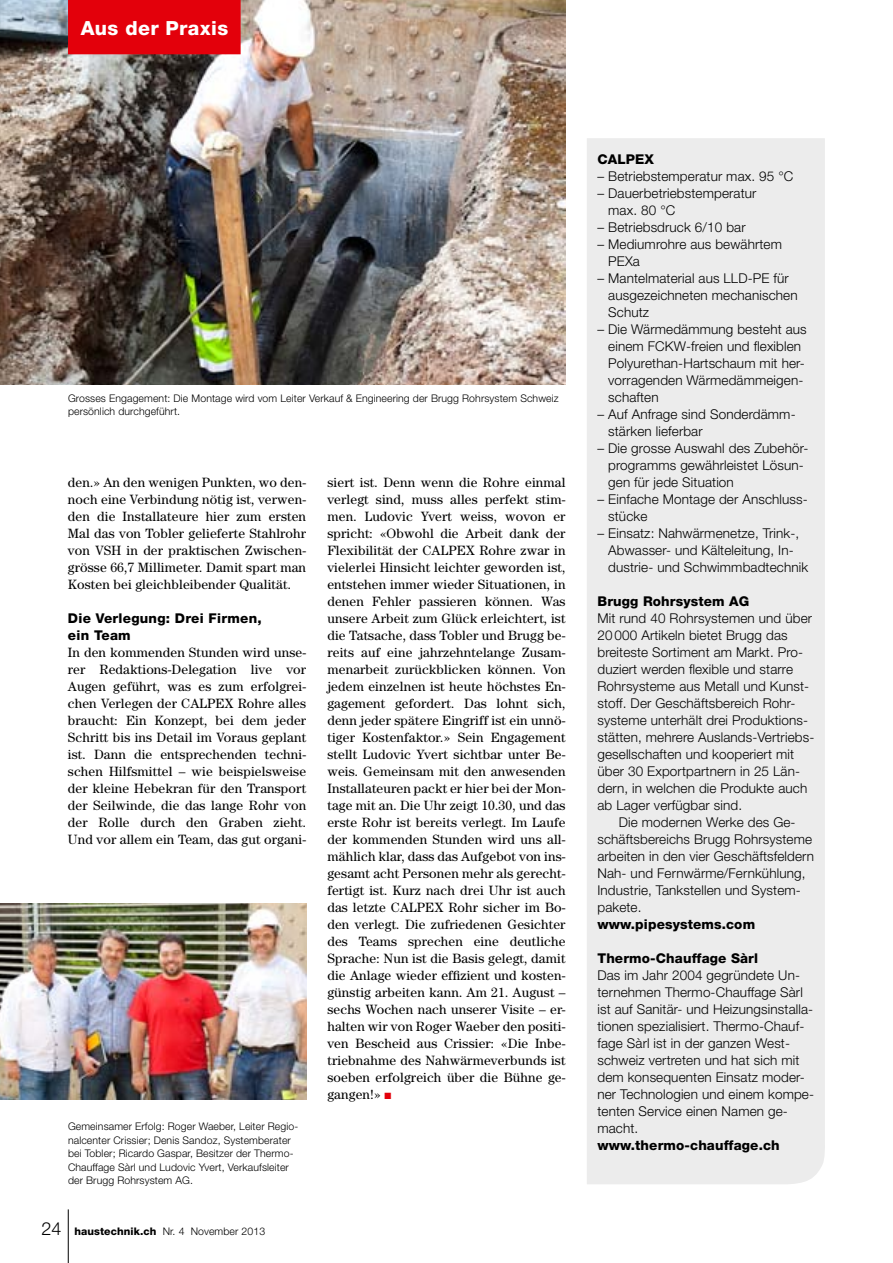
<style>
.page{position:relative;width:893px;height:1263px;background:#fff}
.page>*{position:absolute;margin:0;border:0;box-sizing:border-box;transform-origin:0 0}
._102_Rubrik{font:800 19.5px "Helvetica Neue LT Std";letter-spacing:.02em;color:#fff}
._406_Magazin_Text_bo{font:13.5px/17px "Century LT";letter-spacing:.01em;color:#000;text-align:justify}
._503_Box_Text{font:300 13.5px/17px "Helvetica Neue LT Std";letter-spacing:.01em;color:#000}
._504_Box_Text_Einzug{font:300 13.5px/17px "Helvetica Neue LT Std";letter-spacing:.01em;color:#000}
._503_Box_Text-2{font:800 13.5px "Helvetica Neue LT Std";letter-spacing:.01em;color:#000}
._503_Box_Text-3{font:800 13.5px "Helvetica Neue LT";letter-spacing:.01em;color:#000}
._405_Magazin_Unterti{font:800 13.5px/17px "Helvetica Neue LT Std";letter-spacing:.02em;color:#000}
._409_Magazin_Legende{font:300 10.5px/13.5px "Helvetica Neue LT Std";letter-spacing:.01em;color:#000}
.s1{font-size:18px}
.s2{font-weight:800}
.s3{color:#e3000b}
</style>
<div class="page">
<hr style="left:68px;top:1209px;width:1px;height:54px;background:#000">
<div style="left:587px;top:138px;width:238px;height:1046px;background:#ececec"></div>
<img style="left:0;top:0;width:566px;height:385px">
<div style="left:68px;top:0;width:173px;height:54px;background:#e3000b"></div>
<img style="left:0;top:904px;width:306px;height:195px">
<p class="_102_Rubrik" style="left:81px;top:17px;width:149px">Aus der Praxis</p>
<p class="_409_Magazin_Legende" style="left:68px;top:391px;width:492px">Grosses Engagement: Die Montage wird vom Leiter Verkauf &amp; Engineering der Brugg Rohrsystem Schweiz persönlich durchgeführt.</p>
<p class="_406_Magazin_Text_bo" style="left:68px;top:474px;width:240px">den.» An den wenigen Punkten, wo den&shy;noch eine Verbindung nötig ist, verwen&shy;den die Installateure hier zum ersten Mal das von Tobler gelieferte Stahlrohr von VSH in der praktischen Zwischen&shy;grösse 66,7 Millimeter. Damit spart man Kosten bei gleichbleibender Qualität.</p>
<p class="_405_Magazin_Unterti" style="left:68px;top:610px;width:195px">Die Verlegung: Drei Firmen, ein Team</p>
<p class="_406_Magazin_Text_bo" style="left:68px;top:644px;width:240px">In den kommenden Stunden wird unse&shy;rer Redaktions-Delegation live vor Augen geführt, was es zum erfolgrei&shy;chen Verlegen der CALPEX Rohre alles braucht: Ein Konzept, bei dem jeder Schritt bis ins Detail im Voraus geplant ist. Dann die entsprechenden techni&shy;schen Hilfsmittel – wie beispielsweise der kleine Hebekran für den Transport der Seilwinde, die das lange Rohr von der Rolle durch den Graben zieht.<br>Und vor allem ein Team, das gut organi-</p>
<p class="_409_Magazin_Legende" style="left:68px;top:1119px;width:232px">Gemeinsamer Erfolg: Roger Waeber, Leiter Regio&shy;nalcenter Crissier; Denis Sandoz, Systemberater bei Tobler; Ricardo Gaspar, Besitzer der Thermo-Chauffage Sàrl und Ludovic Yvert, Verkaufsleiter der Brugg Rohrsystem AG.</p>
<p class="_409_Magazin_Legende" style="left:42px;top:1224px;width:225px"><span class="s1">24</span> <span class="s2">haustechnik.ch</span> Nr. 4 November 2013</p>
<p class="_406_Magazin_Text_bo" style="left:327px;top:474px;width:240px">siert ist. Denn wenn die Rohre einmal verlegt sind, muss alles perfekt stim&shy;men. Ludovic Yvert weiss, wovon er spricht: «Obwohl die Arbeit dank der Flexibilität der CALPEX Rohre zwar in vielerlei Hinsicht leichter geworden ist, entstehen immer wieder Situationen, in denen Fehler passieren können. Was unsere Arbeit zum Glück erleichtert, ist die Tatsache, dass Tobler und Brugg be&shy;reits auf eine jahrzehntelange Zusam&shy;menarbeit zurückblicken können. Von jedem einzelnen ist heute höchstes En&shy;gagement gefordert. Das lohnt sich, denn jeder spätere Eingriff ist ein unnö&shy;tiger Kostenfaktor.» Sein Engagement stellt Ludovic Yvert sichtbar unter Be&shy;weis. Gemeinsam mit den anwesenden Installateuren packt er hier bei der Mon&shy;tage mit an. Die Uhr zeigt 10.30, und das erste Rohr ist bereits verlegt. Im Laufe der kommenden Stunden wird uns all&shy;mählich klar, dass das Aufgebot von ins&shy;gesamt acht Personen mehr als gerecht&shy;fertigt ist. Kurz nach drei Uhr ist auch das letzte CALPEX Rohr sicher im Bo&shy;den verlegt. Die zufriedenen Gesichter des Teams sprechen eine deutliche Sprache: Nun ist die Basis gelegt, damit die Anlage wieder effizient und kosten&shy;günstig arbeiten kann. Am 21. August – sechs Wochen nach unserer Visite – er&shy;halten wir von Roger Waeber den positi&shy;ven Bescheid aus Crissier: «Die Inbe&shy;triebnahme des Nahwärmeverbunds ist soeben erfolgreich über die Bühne ge&shy;gangen!» <span class="s3">■</span></p>
<p class="_503_Box_Text-2" style="left:597px;top:151px;width:58px">CALPEX</p>
<p class="_503_Box_Text" style="left:597px;top:167px;width:197px">– Betriebstemperatur max. 95 °C</p>
<p class="_503_Box_Text" style="left:608px;top:184px;width:150px;text-indent:-11px">– Dauerbetriebstemperatur max. 80 °C</p>
<p class="_503_Box_Text" style="left:597px;top:218px;width:150px">– Betriebsdruck 6/10 bar</p>
<p class="_503_Box_Text" style="left:608px;top:235px;width:175px;text-indent:-11px">– Mediumrohre aus bewährtem<br>PEXa</p>
<p class="_503_Box_Text" style="left:608px;top:269px;width:191px;text-indent:-11px">– Mantelmaterial aus LLD-PE für ausgezeichneten mechanischen<br>Schutz</p>
<p class="_503_Box_Text" style="left:608px;top:320px;width:200px;text-indent:-11px">– Die Wärmedämmung besteht aus einem FCKW-freien und flexiblen<br>Polyurethan-Hartschaum mit her&shy;vorragenden Wärmedämmeigen&shy;schaften</p>
<p class="_503_Box_Text" style="left:608px;top:405px;width:189px;text-indent:-11px">– Auf Anfrage sind Sonderdämm&shy;stärken lieferbar</p>
<p class="_503_Box_Text" style="left:608px;top:439px;width:202px;text-indent:-11px">– Die grosse Auswahl des Zubehör&shy;programms gewährleistet Lösun&shy;gen für jede Situation</p>
<p class="_503_Box_Text" style="left:608px;top:490px;width:201px;text-indent:-11px">– Einfache Montage der Anschluss&shy;stücke</p>
<p class="_503_Box_Text" style="left:608px;top:524px;width:201px;text-indent:-11px">– Einsatz: Nahwärmenetze, Trink-,<br>Abwasser- und Kälteleitung, In&shy;dustrie- und Schwimmbadtechnik</p>
<p class="_503_Box_Text-2" style="left:597px;top:593px;width:153px">Brugg Rohrsystem AG</p>
<p class="_503_Box_Text" style="left:597px;top:609px;width:218px">Mit rund 40 Rohrsystemen und über 20 000 Artikeln bietet Brugg das breiteste Sortiment am Markt. Pro&shy;duziert werden flexible und starre Rohrsysteme aus Metall und Kunst&shy;stoff. Der Geschäftsbereich Rohr&shy;systeme unterhält drei Produktions&shy;stätten, mehrere Auslands-Vertriebs&shy;gesellschaften und kooperiert mit über 30 Exportpartnern in 25 Län&shy;dern, in welchen die Produkte auch ab Lager verfügbar sind.</p>
<p class="_504_Box_Text_Einzug" style="left:597px;top:813px;width:218px;text-indent:21px">Die modernen Werke des Ge&shy;schäftsbereichs Brugg Rohrsysteme arbeiten in den vier Geschäftsfeldern<br>Nah- und Fernwärme/Fernkühlung,<br>Industrie, Tankstellen und System&shy;pakete.</p>
<p class="_503_Box_Text-3" style="left:597px;top:916px;width:159px">www.pipesystems.com</p>
<p class="_503_Box_Text-2" style="left:597px;top:950px;width:162px">Thermo-Chauffage Sàrl</p>
<p class="_503_Box_Text" style="left:597px;top:967px;width:218px">Das im Jahr 2004 gegründete Un&shy;ternehmen Thermo-Chauffage Sàrl ist auf Sanitär- und Heizungsinstalla&shy;tionen spezialisiert. Thermo-Chauf&shy;fage Sàrl ist in der ganzen West&shy;schweiz vertreten und hat sich mit dem konsequenten Einsatz moder&shy;ner Technologien und einem kompe&shy;tenten Service einen Namen ge&shy;macht.</p>
<p class="_503_Box_Text-3" style="left:597px;top:1137px;width:184px">www.thermo-chauffage.ch</p>
</div>
